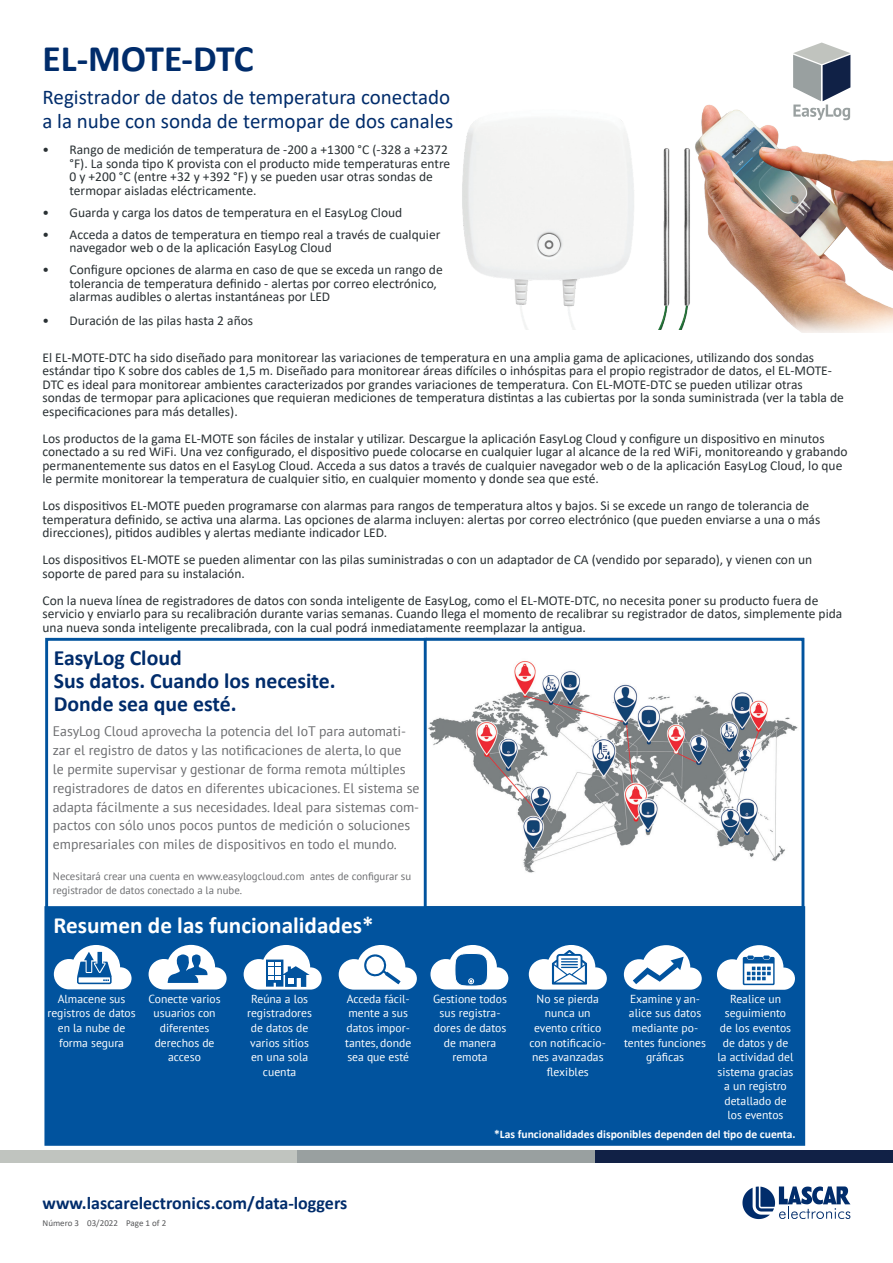
<style>
.page{position:relative;width:893px;height:1263px;background:#fff}
.page>*{position:absolute;margin:0;border:0;box-sizing:border-box;transform-origin:0 0}
.t1{font:700 37.5px "Calibri";letter-spacing:-.005em;color:#002c6b}
.t2{font:700 23.25px "Calibri";color:#fff}
.t3{font:700 21.75px/23.2px "Calibri";color:#002c6b}
.t4{font:21px/24px "Calibri";color:#002c6b}
.t5{font:700 18px "Calibri";color:#002c6b}
.t6{font:13.8px/18.9px "PT Sans";color:#6c6d70}
.t7{font:13.5px/13.5px "Calibri";color:#2a3134}
.t8{font:11.55px/14.5px "PT Sans";color:#fff;text-align:center}
.t9{font:700 11.55px "Calibri";color:#fff}
.t10{font:10.8px/14.5px "PT Sans";color:#6c6d70}
.t11{font:9px "Calibri";color:#57585a}
</style>
<div class="page">
<div style="left:595px;top:1150px;width:298px;height:13px;background:#112146"></div>
<div style="left:0;top:1150px;width:298px;height:13px;background:#c0c4bf"></div>
<div style="left:298px;top:1150px;width:297px;height:13px;background:#99a0a0"></div>
<svg style="left:742px;top:1186px;width:108px;height:33px"></svg>
<svg style="left:793px;top:43px;width:57px;height:56px"></svg>
<img style="left:428px;top:661px;width:370px;height:212px">
<hr style="left:424px;top:638px;width:3px;height:276px;background:#01539e">
<div style="left:44px;top:906px;width:761px;height:240px;background:#01539e;border:1px solid #01539e"></div>
<svg style="left:717px;top:945px;width:78px;height:45px"></svg>
<svg style="left:624px;top:945px;width:78px;height:45px"></svg>
<svg style="left:529px;top:945px;width:78px;height:44px"></svg>
<svg style="left:430px;top:945px;width:78px;height:45px"></svg>
<svg style="left:339px;top:945px;width:78px;height:45px"></svg>
<svg style="left:244px;top:945px;width:78px;height:44px"></svg>
<svg style="left:149px;top:945px;width:78px;height:44px"></svg>
<svg style="left:54px;top:945px;width:78px;height:44px"></svg>
<img style="left:713px;top:99px;width:180px;height:234px">
<img style="left:462px;top:104px;width:251px;height:226px">
<div style="left:583px;top:301px;width:21px;height:31px;background:#fff"></div>
<div style="left:691px;top:295px;width:25px;height:30px;background:#fff"></div>
<h1 class="t1" style="left:43px;top:32px;width:213px">EL-MOTE-DTC</h1>
<h3 class="t4" style="left:43px;top:84px;width:412px">Registrador de datos de temperatura conectado a la nube con sonda de termopar de dos canales</h3>
<p class="t7" style="left:70px;top:142px;width:382px;text-indent:-27px">• Rango de medición de temperatura de -200 a +1300 °C (-328 a +2372 °F). La sonda tipo K provista con el producto mide temperaturas entre 0 y +200 °C (entre +32 y +392 °F) y se pueden usar otras sondas de termopar aisladas eléctricamente.</p>
<p class="t7" style="left:43px;top:205px;width:361px">• Guarda y carga los datos de temperatura en el EasyLog Cloud</p>
<p class="t7" style="left:70px;top:227px;width:372px;text-indent:-27px">• Acceda a datos de temperatura en tiempo real a través de cualquier navegador web o de la aplicación EasyLog Cloud</p>
<p class="t7" style="left:70px;top:263px;width:375px;text-indent:-27px">• Configure opciones de alarma en caso de que se exceda un rango de tolerancia de temperatura definido - alertas por correo electrónico, alarmas audibles o alertas instantáneas por LED</p>
<p class="t7" style="left:43px;top:313px;width:212px">• Duración de las pilas hasta 2 años</p>
<p class="t7" style="left:43px;top:350px;width:803px">El EL-MOTE-DTC ha sido diseñado para monitorear las variaciones de temperatura en una amplia gama de aplicaciones, utilizando dos sondas estándar tipo K sobre dos cables de 1,5 m. Diseñado para monitorear áreas difíciles o inhóspitas para el propio registrador de datos, el EL-MOTE-DTC es ideal para monitorear ambientes caracterizados por grandes variaciones de temperatura. Con EL-MOTE-DTC se pueden utilizar otras sondas de termopar para aplicaciones que requieran mediciones de temperatura distintas a las cubiertas por la sonda suministrada (ver la tabla de especificaciones para más detalles).</p>
<p class="t7" style="left:43px;top:431px;width:807px">Los productos de la gama EL-MOTE son fáciles de instalar y utilizar. Descargue la aplicación EasyLog Cloud y configure un dispositivo en minutos conectado a su red WiFi. Una vez configurado, el dispositivo puede colocarse en cualquier lugar al alcance de la red WiFi, monitoreando y grabando permanentemente sus datos en el EasyLog Cloud. Acceda a sus datos a través de cualquier navegador web o de la aplicación EasyLog Cloud, lo que le permite monitorear la temperatura de cualquier sitio, en cualquier momento y donde sea que esté.</p>
<p class="t7" style="left:43px;top:499px;width:779px">Los dispositivos EL-MOTE pueden programarse con alarmas para rangos de temperatura altos y bajos. Si se excede un rango de tolerancia de temperatura definido, se activa una alarma. Las opciones de alarma incluyen: alertas por correo electrónico (que pueden enviarse a una o más direcciones), pitidos audibles y alertas mediante indicador LED.</p>
<p class="t7" style="left:43px;top:553px;width:771px">Los dispositivos EL-MOTE se pueden alimentar con las pilas suministradas o con un adaptador de CA (vendido por separado), y vienen con un soporte de pared para su instalación.</p>
<p class="t7" style="left:43px;top:593px;width:801px">Con la nueva línea de registradores de datos con sonda inteligente de EasyLog, como el EL-MOTE-DTC, no necesita poner su producto fuera de servicio y enviarlo para su recalibración durante varias semanas. Cuando llega el momento de recalibrar su registrador de datos, simplemente pida una nueva sonda inteligente precalibrada, con la cual podrá inmediatamente reemplazar la antigua.</p>
<h3 class="t3" style="left:54px;top:646px;width:283px">EasyLog Cloud<br>Sus datos. Cuando los necesite.<br>Donde sea que esté.</h3>
<p class="t6" style="left:53px;top:721px;width:368px">EasyLog Cloud aprovecha la potencia del IoT para automati&shy;zar el registro de datos y las notificaciones de alerta, lo que<br>le permite supervisar y gestionar de forma remota múltiples registradores de datos en diferentes ubicaciones. El sistema se adapta fácilmente a sus necesidades. Ideal para sistemas com&shy;pactos con sólo unos pocos puntos de medición o soluciones empresariales con miles de dispositivos en todo el mundo.</p>
<p class="t10" style="left:53px;top:869px;width:360px">Necesitará crear una cuenta en www.easylogcloud.com antes de configurar su registrador de datos conectado a la nube.</p>
<h2 class="t2" style="left:53px;top:909px;width:322px">Resumen de las funcionalidades*</h2>
<p class="t8" style="left:47px;top:991px;width:90px">Almacene sus registros de datos en la nube de forma segura</p>
<p class="t8" style="left:149px;top:991px;width:74px">Conecte varios usuarios con diferentes derechos de acceso</p>
<p class="t8" style="left:247px;top:991px;width:66px">Reúna a los registradores de datos de varios sitios en una sola cuenta</p>
<p class="t8" style="left:345px;top:991px;width:68px;text-align:left">Acceda fácil&shy;mente a sus datos impor&shy;tantes, donde sea que esté</p>
<p class="t8" style="left:433px;top:991px;width:75px">Gestione todos sus registra&shy;dores de datos de manera remota</p>
<p class="t8" style="left:530px;top:991px;width:78px">No se pierda nunca un evento crítico con notificacio&shy;nes avanzadas flexibles</p>
<p class="t8" style="left:624px;top:991px;width:83px">Examine y an&shy;alice sus datos mediante po&shy;tentes funciones gráficas</p>
<p class="t8" style="left:718px;top:991px;width:77px">Realice un seguimiento de los eventos de datos y de la actividad del sistema gracias a un registro detallado de los eventos</p>
<h3 class="t5" style="left:43px;top:1190px;width:306px">www.lascarelectronics.com/data-loggers</h3>
<p class="t11" style="left:43px;top:1216px;width:125px">Número 3 03/2022 Page 1 of 2</p>
<p class="t9" style="left:494px;top:1126px;width:303px">*Las funcionalidades disponibles dependen del tipo de cuenta.</p>
</div>
